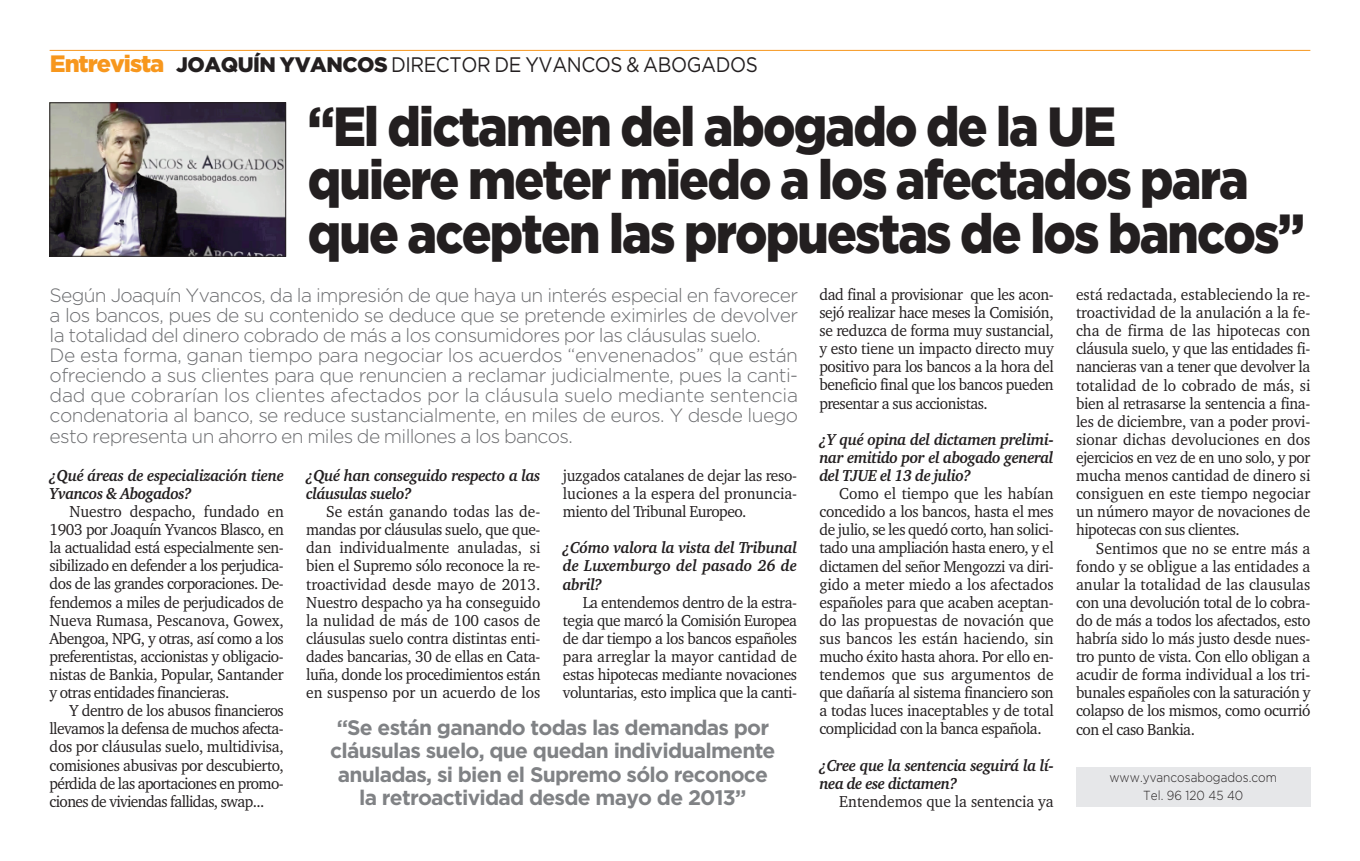
<style>
.page{position:relative;width:1360px;height:861px;background:#fff}
.page>*{position:absolute;margin:0;border:0;box-sizing:border-box;transform-origin:0 0}
.t1{font:900 54.95px/53.4px "Gotham";letter-spacing:-.035em;color:#231f20;scale:.9 1}
.t2{font:700 21px/23.3px "Gotham";letter-spacing:-.035em;color:#808285;text-align:center}
.t3{font:21px "Gotham";letter-spacing:-.02em;color:#231f20;scale:.9 1}
.t4{font:300 19.25px/20.1px "Gotham";letter-spacing:-.03em;color:#6c6d70}
.t5{font:16.28px/18px "Charter IT Cby BT";letter-spacing:-.03em;color:#231f20;text-align:justify;scale:.95 1}
.t6{font:italic 700 16.28px/18px "Charter IT Cby BT";letter-spacing:-.03em;color:#231f20;scale:.95 1}
.t7{font:16.28px "Charter IT Cby BT";color:#231f20;scale:.95 1}
.t8{font:300 13.12px/17.5px "Gotham";color:#231f20;text-align:center;scale:.9 1}
.s1{font-weight:900;font-size:23.62px;color:#f7971d}
.s2{font-weight:900}
</style>
<div class="page">
<div style="left:1075px;top:767px;width:235px;height:40px;background:#e6e7e9"></div>
<hr style="left:50px;top:50px;width:1260px;height:1px;background:#f7971d">
<img style="left:52px;top:105px;width:232px;height:149px">
<div style="left:50px;top:103px;width:236px;height:153px;border:1px solid #231f20"></div>
<p class="t3" style="left:50px;top:53px;width:788px"><span class="s1">Entrevista</span> <span class="s2">JOAQUÍN YVANCOS</span> DIRECTOR DE YVANCOS &amp; ABOGADOS</p>
<h1 class="t1" style="left:308px;top:98px;width:1109px">“El dictamen del abogado de la UE<br>quiere meter miedo a los afectados para que acepten las propuestas de los bancos”</h1>
<p class="t4" style="left:50px;top:284px;width:750px">Según Joaquín Yvancos, da la impresión de que haya un interés especial en favorecer a los bancos, pues de su contenido se deduce que se pretende eximirles de devolver la totalidad del dinero cobrado de más a los consumidores por las cláusulas suelo.<br>De esta forma, ganan tiempo para negociar los acuerdos “envenenados” que están ofreciendo a sus clientes para que renuncien a reclamar judicialmente, pues la canti&shy;dad que cobrarían los clientes afectados por la cláusula suelo mediante sentencia condenatoria al banco, se reduce sustancialmente, en miles de euros. Y desde luego esto representa un ahorro en miles de millones a los bancos.</p>
<p class="t6" style="left:50px;top:467px;width:248px">¿Qué áreas de especialización tiene<br>Yvancos &amp; Abogados?</p>
<p class="t5" style="left:50px;top:504px;width:248px;text-indent:20px">Nuestro despacho, fundado en 1903 por Joaquín Yvancos Blasco, en la actualidad está especialmente sen&shy;sibilizado en defender a los perjudica&shy;dos de las grandes corporaciones. De&shy;fendemos a miles de perjudicados de Nueva Rumasa, Pescanova, Gowex, Abengoa, NPG, y otras, así como a los preferentistas, accionistas y obligacio&shy;nistas de Bankia, Popular, Santander y otras entidades financieras.</p>
<p class="t5" style="left:50px;top:703px;width:248px;text-indent:20px">Y dentro de los abusos financieros llevamos la defensa de muchos afecta&shy;dos por cláusulas suelo, multidivisa, comisiones abusivas por descubierto, pérdida de las aportaciones en promo&shy;ciones de viviendas fallidas, swap...</p>
<p class="t6" style="left:306px;top:468px;width:248px">¿Qué han conseguido respecto a las cláusulas suelo?</p>
<p class="t5" style="left:306px;top:504px;width:248px;text-indent:20px">Se están ganando todas las de&shy;mandas por cláusulas suelo, que que&shy;dan individualmente anuladas, si bien el Supremo sólo reconoce la re&shy;troactividad desde mayo de 2013.<br>Nuestro despacho ya ha conseguido la nulidad de más de 100 casos de cláusulas suelo contra distintas enti&shy;dades bancarias, 30 de ellas en Cata&shy;luña, donde los procedimientos están en suspenso por un acuerdo de los</p>
<p class="t5" style="left:563px;top:468px;width:248px">juzgados catalanes de dejar las reso&shy;luciones a la espera del pronuncia&shy;miento del Tribunal Europeo.</p>
<p class="t6" style="left:563px;top:540px;width:248px;text-align:justify">¿Cómo valora la vista del Tribunal de Luxemburgo del pasado 26 de abril?</p>
<p class="t5" style="left:563px;top:594px;width:248px;text-indent:20px">La entendemos dentro de la estra&shy;tegia que marcó la Comisión Europea de dar tiempo a los bancos españoles para arreglar la mayor cantidad de estas hipotecas mediante novaciones voluntarias, esto implica que la canti-</p>
<p class="t2" style="left:330px;top:715px;width:446px">“Se están ganando todas las demandas por cláusulas suelo, que quedan individualmente anuladas, si bien el Supremo sólo reconoce la retroactividad desde mayo de 2013”</p>
<p class="t5" style="left:819px;top:287px;width:248px">dad final a provisionar que les acon&shy;sejó realizar hace meses la Comisión, se reduzca de forma muy sustancial, y esto tiene un impacto directo muy positivo para los bancos a la hora del beneficio final que los bancos pueden presentar a sus accionistas.</p>
<p class="t6" style="left:819px;top:431px;width:248px;text-align:justify">¿Y qué opina del dictamen prelimi&shy;nar emitido por el abogado general del TJUE el 13 de julio?</p>
<p class="t5" style="left:819px;top:486px;width:248px;text-indent:20px">Como el tiempo que les habían concedido a los bancos, hasta el mes de julio, se les quedó corto, han solici&shy;tado una ampliación hasta enero, y el dictamen del señor Mengozzi va diri&shy;gido a meter miedo a los afectados españoles para que acaben aceptan&shy;do las propuestas de novación que sus bancos les están haciendo, sin mucho éxito hasta ahora. Por ello en&shy;tendemos que sus argumentos de que dañaría al sistema financiero son a todas luces inaceptables y de total complicidad con la banca española.</p>
<p class="t6" style="left:819px;top:757px;width:248px">¿Cree que la sentencia seguirá la lí&shy;nea de ese dictamen?</p>
<p class="t7" style="left:839px;top:795px;width:227px">Entendemos que la sentencia ya</p>
<p class="t5" style="left:1075px;top:287px;width:248px">está redactada, estableciendo la re&shy;troactividad de la anulación a la fe&shy;cha de firma de las hipotecas con cláusula suelo, y que las entidades fi&shy;nancieras van a tener que devolver la totalidad de lo cobrado de más, si bien al retrasarse la sentencia a fina&shy;les de diciembre, van a poder provi&shy;sionar dichas devoluciones en dos ejercicios en vez de en uno solo, y por mucha menos cantidad de dinero si consiguen en este tiempo negociar un número mayor de novaciones de hipotecas con sus clientes.</p>
<p class="t5" style="left:1075px;top:540px;width:248px;text-indent:20px">Sentimos que no se entre más a fondo y se obligue a las entidades a anular la totalidad de las clausulas con una devolución total de lo cobra&shy;do de más a todos los afectados, esto habría sido lo más justo desde nues&shy;tro punto de vista. Con ello obligan a acudir de forma individual a los tri&shy;bunales españoles con la saturación y colapso de los mismos, como ocurrió con el caso Bankia.</p>
<p class="t8" style="left:1109px;top:768px;width:188px">www.yvancosabogados.com<br>Tel. 96 120 45 40</p>
</div>
